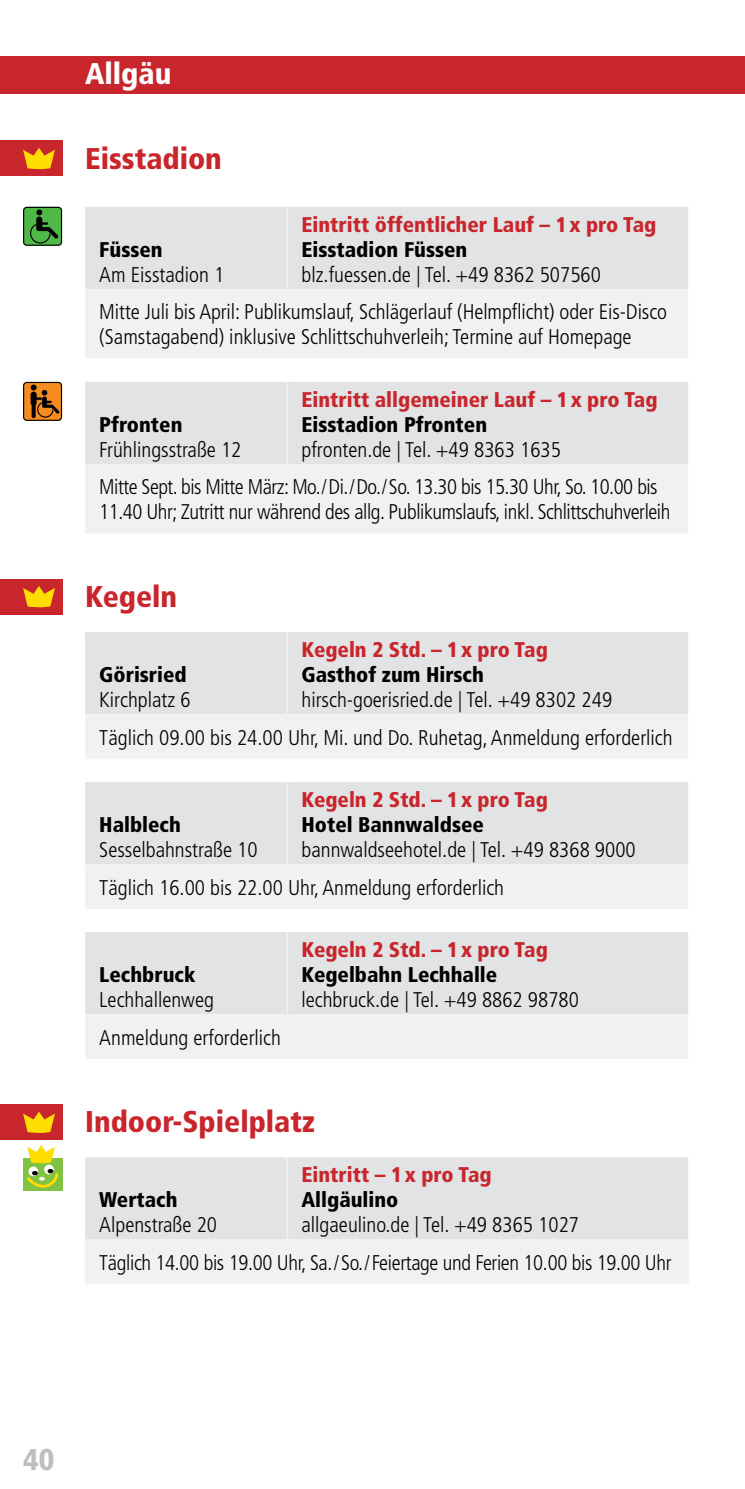
<style>
.page{position:relative;width:745px;height:1489px;background:#fff}
.page>*{position:absolute;margin:0;border:0;box-sizing:border-box;transform-origin:0 0}
.t1{font:900 condensed 30px "Frutiger";color:#c9252c}
.t2{font:900 condensed 30px "Frutiger";color:#fff}
.t3{font:900 condensed 30px "Frutiger";color:#bcbec0}
.t4{font:300 condensed 21.25px/37.5px "Frutiger";color:#000}
.t5{font:900 condensed 21.25px "Frutiger";color:#c9252c}
.t6{font:900 condensed 21.25px "Frutiger";color:#000}
.t7{font:300 condensed 21.25px/37.5px "Frutiger";letter-spacing:-.025em;color:#000}
.t8{font:300 condensed 21.25px "Frutiger";letter-spacing:-.02em;color:#000}
</style>
<div class="page">
<div style="left:0;top:57px;width:744px;height:37px;background:#c9252c"></div>
<div style="left:85px;top:207px;width:602px;height:82px;background:#e2e3e4"></div>
<svg style="left:85px;top:289px;width:602px;height:244px;fill:#f1f1f2"></svg>
<hr style="left:286px;top:207px;width:2px;height:82px;background:#f1f1f2">
<hr style="left:286px;top:382px;width:2px;height:82px;background:#f1f1f2">
<div style="left:0;top:141px;width:62px;height:35px;background:#c9252c"></div>
<svg style="left:23px;top:148px;width:32px;height:21px"></svg>
<svg style="left:23px;top:207px;width:39px;height:39px;background:#3b8736"></svg>
<svg style="left:23px;top:382px;width:39px;height:39px;background:#a55e16"></svg>
<div style="left:85px;top:632px;width:602px;height:82px;background:#e2e3e4"></div>
<svg style="left:85px;top:714px;width:602px;height:344px"></svg>
<hr style="left:286px;top:632px;width:2px;height:82px;background:#f1f1f2">
<hr style="left:286px;top:782px;width:2px;height:82px;background:#f1f1f2">
<hr style="left:286px;top:932px;width:2px;height:82px;background:#f1f1f2">
<div style="left:0;top:579px;width:62px;height:35px;background:#c9252c"></div>
<svg style="left:23px;top:586px;width:32px;height:21px"></svg>
<div style="left:85px;top:1157px;width:602px;height:82px;background:#e2e3e4"></div>
<div style="left:85px;top:1239px;width:602px;height:44px;background:#f1f1f2"></div>
<hr style="left:286px;top:1157px;width:2px;height:82px;background:#f1f1f2">
<div style="left:0;top:1104px;width:62px;height:35px;background:#c9252c"></div>
<svg style="left:23px;top:1111px;width:32px;height:21px"></svg>
<div style="left:23px;top:1157px;width:39px;height:33px;background:#80c342"></div>
<svg style="left:25px;top:1145px;width:35px;height:43px"></svg>
<h1 class="t2" style="left:85px;top:56px;width:88px">Allgäu</h1>
<h1 class="t1" style="left:85px;top:141px;width:138px">Eisstadion</h1>
<p class="t5" style="left:301px;top:212px;width:356px">Eintritt öffentlicher Lauf – 1x pro Tag</p>
<p class="t6" style="left:301px;top:237px;width:167px">Eisstadion Füssen</p>
<p class="t4" style="left:99px;top:256px;width:568px;text-indent:202px">blz.fuessen.de | Tel. +49 8362 507560<br>Mitte Juli bis April: Publikumslauf, Schlägerlauf (Helmpflicht) oder Eis-Disco</p>
<p class="t4" style="left:99px;top:318px;width:533px">(Samstagabend) inklusive Schlittschuhverleih; Termine auf Homepage</p>
<p class="t6" style="left:99px;top:237px;width:65px">Füssen</p>
<p class="t4" style="left:99px;top:256px;width:126px">Am Eisstadion 1</p>
<p class="t5" style="left:301px;top:387px;width:357px">Eintritt allgemeiner Lauf – 1x pro Tag</p>
<p class="t6" style="left:301px;top:412px;width:187px">Eisstadion Pfronten</p>
<p class="t7" style="left:99px;top:431px;width:559px;text-indent:202px">pfronten.de | Tel. +49 8363 1635<br>Mitte Sept. bis Mitte März: Mo./Di./Do./So. 13.30 bis 15.30 Uhr, So. 10.00 bis</p>
<p class="t8" style="left:99px;top:500px;width:572px">11.40 Uhr; Zutritt nur während des allg. Publikumslaufs, inkl. Schlittschuhverleih</p>
<p class="t6" style="left:99px;top:412px;width:85px">Pfronten</p>
<p class="t4" style="left:99px;top:431px;width:144px">Frühlingsstraße 12</p>
<h1 class="t1" style="left:85px;top:578px;width:94px">Kegeln</h1>
<p class="t5" style="left:301px;top:637px;width:248px">Kegeln 2 Std. – 1x pro Tag</p>
<p class="t6" style="left:301px;top:662px;width:184px">Gasthof zum Hirsch</p>
<p class="t4" style="left:99px;top:681px;width:574px;text-indent:202px">hirsch-goerisried.de | Tel. +49 8302 249<br>Täglich 09.00 bis 24.00 Uhr, Mi. und Do. Ruhetag, Anmeldung erforderlich</p>
<p class="t6" style="left:99px;top:662px;width:89px">Görisried</p>
<p class="t4" style="left:99px;top:681px;width:93px">Kirchplatz 6</p>
<p class="t5" style="left:301px;top:786px;width:248px">Kegeln 2 Std. – 1x pro Tag</p>
<p class="t6" style="left:301px;top:811px;width:184px">Hotel Bannwaldsee</p>
<p class="t4" style="left:99px;top:831px;width:537px;text-indent:202px">bannwaldseehotel.de | Tel. +49 8368 9000<br>Täglich 16.00 bis 22.00 Uhr, Anmeldung erforderlich</p>
<p class="t6" style="left:99px;top:812px;width:83px">Halblech</p>
<p class="t4" style="left:99px;top:831px;width:160px">Sesselbahnstraße 10</p>
<p class="t6" style="left:99px;top:961px;width:98px">Lechbruck</p>
<p class="t4" style="left:99px;top:981px;width:116px">Lechhallenweg</p>
<p class="t4" style="left:99px;top:1018px;width:183px">Anmeldung erforderlich</p>
<p class="t5" style="left:301px;top:936px;width:248px">Kegeln 2 Std. – 1x pro Tag</p>
<p class="t6" style="left:301px;top:961px;width:197px">Kegelbahn Lechhalle</p>
<p class="t4" style="left:301px;top:981px;width:279px">lechbruck.de | Tel. +49 8862 98780</p>
<h1 class="t1" style="left:85px;top:1103px;width:231px">Indoor-Spielplatz</h1>
<p class="t5" style="left:301px;top:1162px;width:191px">Eintritt – 1x pro Tag</p>
<p class="t6" style="left:301px;top:1187px;width:98px">Allgäulino</p>
<p class="t4" style="left:99px;top:1206px;width:573px;text-indent:202px">allgaeulino.de | Tel. +49 8365 1027<br>Täglich 14.00 bis 19.00 Uhr, Sa./So./Feiertage und Ferien 10.00 bis 19.00 Uhr</p>
<p class="t6" style="left:99px;top:1187px;width:80px">Wertach</p>
<p class="t4" style="left:99px;top:1206px;width:119px">Alpenstraße 20</p>
<h1 class="t3" style="left:23px;top:1441px;width:33px">40</h1>
</div>
